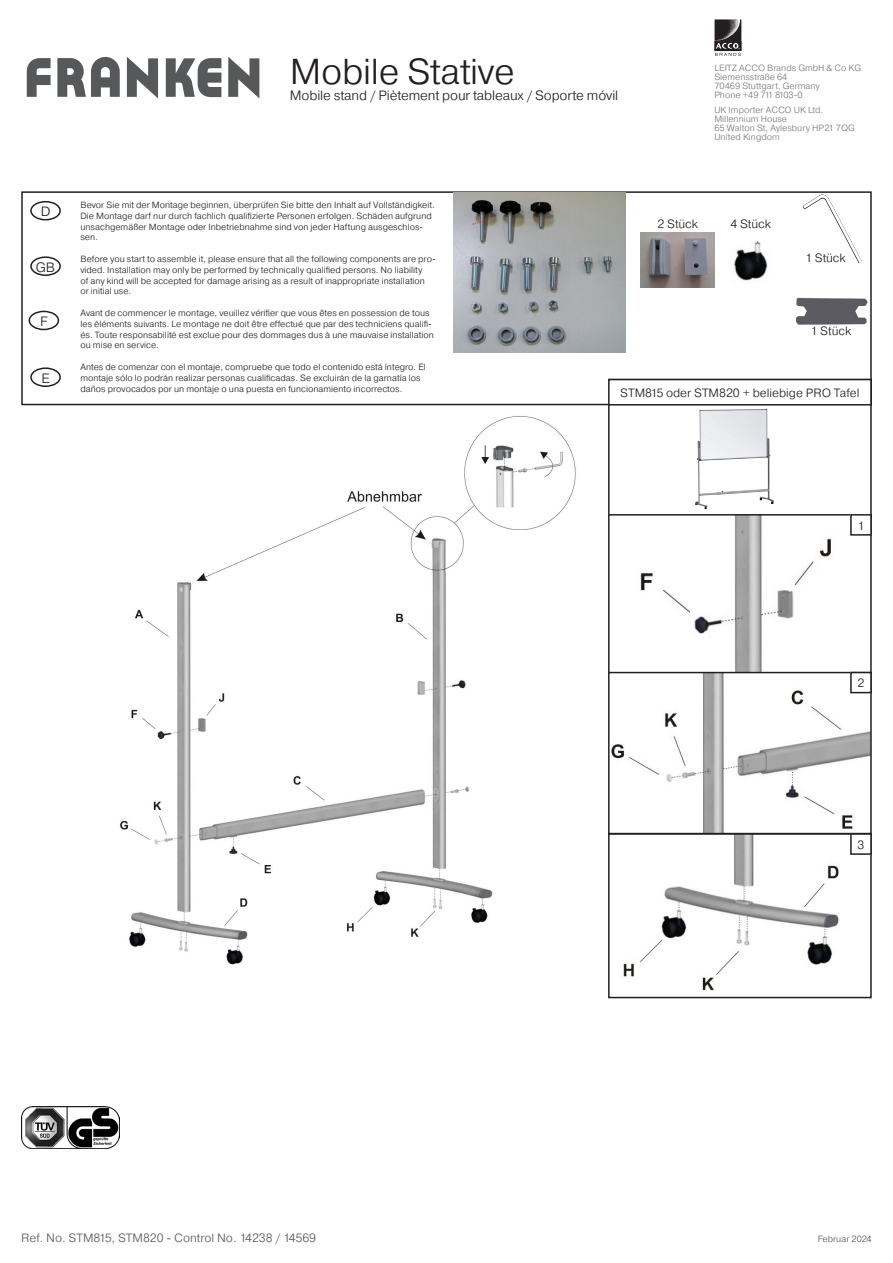
<style>
.page{position:relative;width:893px;height:1263px;background:#fff}
.page>*{position:absolute;margin:0;border:0;box-sizing:border-box;transform-origin:0 0}
.t1{font:300 36px "Pragmatica";letter-spacing:-.01em;color:#231f20}
.t2{font:300 13.5px "Pragmatica";letter-spacing:-.01em;color:#231f20}
.t3{font:300 12px "Pragmatica";color:#231f20}
.t4{font:300 12px "Pragmatica";color:#5a5a5d}
.t5{font:300 9px/10.8px "Pragmatica";color:#231f20}
.t6{font:300 9px/9px "Pragmatica";color:#787a7d}
.t7{font:300 9px "Pragmatica";color:#57585a}
.s1{color:#57585a}
</style>
<div class="page">
<svg style="left:228px;top:57px;width:31px;height:41px"></svg>
<svg style="left:27px;top:58px;width:24px;height:39px"></svg>
<svg style="left:57px;top:57px;width:63px;height:40px"></svg>
<svg style="left:127px;top:57px;width:31px;height:41px"></svg>
<svg style="left:166px;top:58px;width:55px;height:39px"></svg>
<svg style="left:714px;top:19px;width:27px;height:37px"></svg>
<div style="left:21px;top:191px;width:851px;height:214px;border:2px solid #231f20"></div>
<img style="left:454px;top:192px;width:171px;height:160px">
<img style="left:120px;top:416px;width:456px;height:549px">
<img style="left:697px;top:409px;width:66px;height:93px">
<div style="left:608px;top:379px;width:264px;height:26px;border:2px solid #231f20"></div>
<svg style="left:473px;top:221px;width:10px;height:4px"></svg>
<svg style="left:472px;top:260px;width:11px;height:5px"></svg>
<img style="left:640px;top:517px;width:191px;height:154px">
<div style="left:608px;top:514px;width:264px;height:160px;border:2px solid #231f20"></div>
<div style="left:850px;top:514px;width:22px;height:22px;border:2px solid #231f20"></div>
<img style="left:611px;top:675px;width:258px;height:156px">
<div style="left:608px;top:672px;width:264px;height:162px;border:2px solid #231f20"></div>
<div style="left:851px;top:672px;width:20px;height:21px;background:#fff"></div>
<div style="left:850px;top:672px;width:22px;height:21px;border:2px solid #231f20"></div>
<img style="left:623px;top:836px;width:216px;height:155px">
<div style="left:608px;top:833px;width:264px;height:165px;border:2px solid #231f20"></div>
<div style="left:850px;top:833px;width:22px;height:22px;border:2px solid #231f20"></div>
<img style="left:21px;top:1106px;width:98px;height:43px">
<div style="left:30px;top:201px;width:31px;height:19px;border:2px solid #231f20;border-radius:50%"></div>
<div style="left:30px;top:256px;width:31px;height:20px;border:2px solid #231f20;border-radius:50%"></div>
<div style="left:29px;top:311px;width:30px;height:19px;border:2px solid #231f20;border-radius:50%"></div>
<div style="left:30px;top:367px;width:31px;height:20px;border:2px solid #231f20;border-radius:50%"></div>
<img style="left:641px;top:232px;width:74px;height:55px">
<img style="left:734px;top:241px;width:34px;height:40px">
<img style="left:802px;top:195px;width:60px;height:69px">
<img style="left:796px;top:295px;width:74px;height:31px">
<p class="t2" style="left:41px;top:203px;width:11px">D</p>
<p class="t2" style="left:36px;top:258px;width:21px">GB</p>
<p class="t2" style="left:40px;top:312px;width:9px">F</p>
<p class="t2" style="left:41px;top:369px;width:10px">E</p>
<p class="t1" style="left:290px;top:49px;width:226px">Mobile Stative</p>
<p class="t2" style="left:290px;top:87px;width:330px">Mobile stand / Piètement pour tableaux / Soporte móvil</p>
<p class="t6" style="left:714px;top:63px;width:148px">LEITZ ACCO Brands GmbH &amp; Co KG<br>Siemensstraße 64<br>70469 Stuttgart, Germany<br>Phone +49 711 8103-0</p>
<p class="t6" style="left:714px;top:105px;width:142px">UK Importer ACCO UK Ltd.<br>Millennium House<br>65 Walton St, Aylesbury HP21 7QG<br>United Kingdom</p>
<p class="t5" style="left:80px;top:199px;width:356px">Bevor Sie mit der Montage beginnen, überprüfen Sie bitte den Inhalt auf Vollständigkeit.<br>Die Montage darf nur durch fachlich qualifizierte Personen erfolgen. Schäden aufgrund unsachgemäßer Montage oder Inbetriebnahme sind von jeder Haftung ausgeschlos&shy;sen.</p>
<p class="t5" style="left:80px;top:253px;width:357px">Before you start to assemble it, please ensure that all the following components are pro&shy;vided. Installation may only be performed by technically qualified persons. No liability<br>of any kind will be accepted for damage arising as a result of inappropriate installation or initial use.</p>
<p class="t5" style="left:80px;top:307px;width:355px">Avant de commencer le montage, veuillez vérifier que vous êtes en possession de tous les éléments suivants. Le montage ne doit être effectué que par des techniciens qualifi&shy;és. Toute responsabilité est exclue pour des dommages dus à une mauvaise installation ou mise en service.</p>
<p class="t5" style="left:80px;top:361px;width:347px">Antes de comenzar con el montaje, compruebe que todo el contenido está íntegro. El montaje sólo lo podrán realizar personas cualificadas. Se excluirán de la garnatía los daños provocados por un montaje o una puesta en funcionamiento incorrectos.</p>
<p class="t3" style="left:657px;top:216px;width:42px">2 Stück</p>
<p class="t3" style="left:730px;top:216px;width:42px">4 Stück</p>
<p class="t3" style="left:805px;top:251px;width:42px">1 Stück</p>
<p class="t3" style="left:811px;top:324px;width:42px">1 Stück</p>
<p class="t3" style="left:620px;top:385px;width:241px">STM815 oder STM820 + beliebige PRO Tafel</p>
<p class="t3" style="left:857px;top:518px;width:8px">1</p>
<p class="t3" style="left:857px;top:675px;width:8px">2</p>
<p class="t3" style="left:857px;top:837px;width:8px">3</p>
<p class="t4" style="left:21px;top:1230px;width:296px">Ref. No. STM815, STM820 - Control No. <span class="s1">14238 / 14569</span></p>
<p class="t7" style="left:818px;top:1233px;width:55px">Februar 2024</p>
</div>
